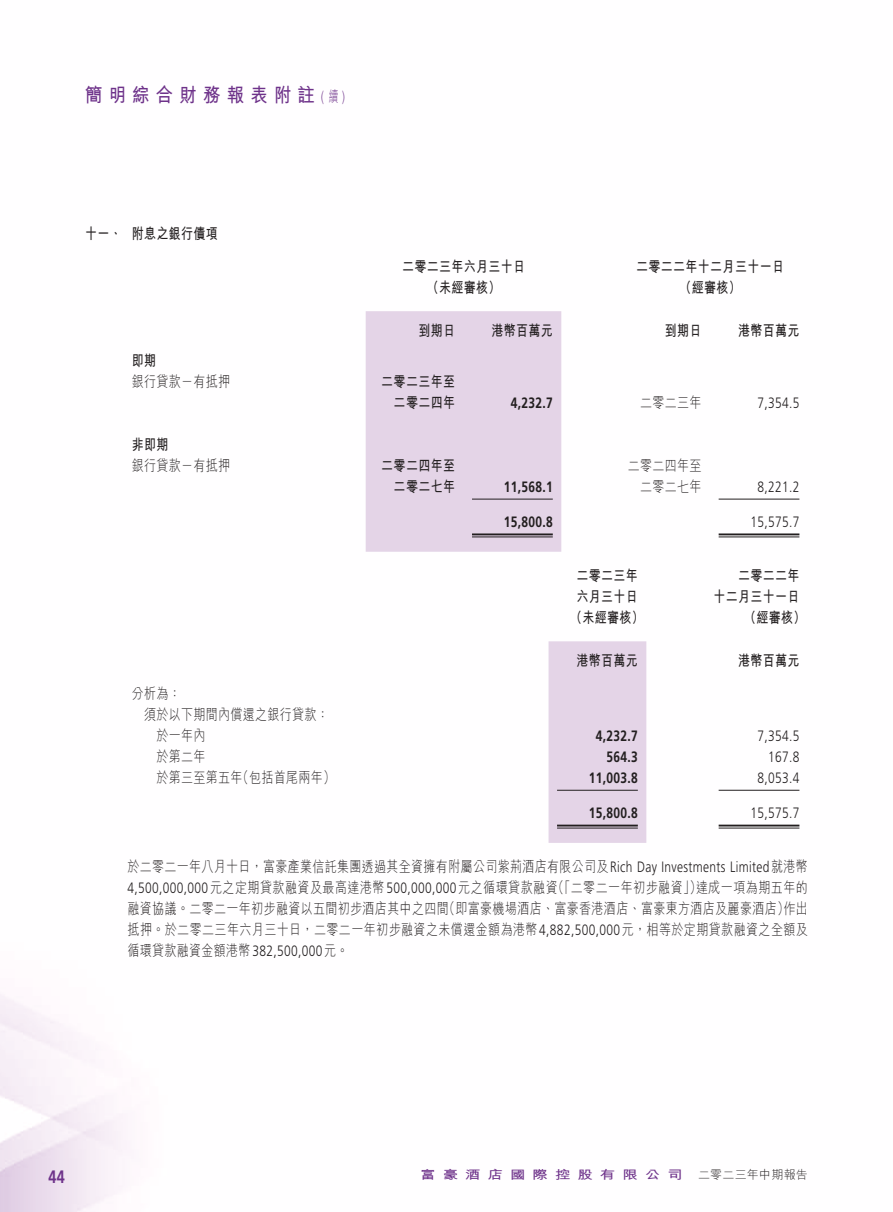
<style>
.page{position:relative;width:893px;height:1212px;background:#fff}
.page>*{position:absolute;margin:0;border:0;box-sizing:border-box;transform-origin:0 0}
.t1{font:700 19.5px "M Hei HK";letter-spacing:.36em;color:#6e328a;scale:.89 1}
.t2{font:700 18px "Frutiger LT Std";color:#6e328a;scale:.8 1}
._1__內文{font:300 15px/21px "M Hei HK";letter-spacing:.03em;color:#231f20;text-align:justify;scale:.8 1}
._1__內文-2{font:700 15px "M Hei HK";letter-spacing:.03em;color:#231f20;scale:.8 1}
._1__內文-3{font:700 15px "Frutiger LT Std";letter-spacing:.03em;color:#231f20;scale:.8 1}
._1__內文-4{font:300 15px "Frutiger LT Std";letter-spacing:.03em;color:#231f20;scale:.8 1}
.t3{font:700 12px "M Hei HK";letter-spacing:.45em;color:#6e328a;scale:1.29 1}
.t4{font:300 12px "M Hei HK";letter-spacing:.02em;color:#231f20}
.s1{font-family:"Frutiger LT Std";font-weight:300;font-size:15px}
.s2{font-weight:300;font-size:15px}
.s3{font-family:"Frutiger LT Std"}
</style>
<div class="page">
<div style="left:366px;top:311px;width:195px;height:241px;background:#e4d4e7"></div>
<hr style="left:472px;top:499px;width:81px;height:1px;background:#231f20">
<hr style="left:719px;top:499px;width:80px;height:1px;background:#231f20">
<hr style="left:472px;top:533px;width:81px;height:2px;background:#231f20">
<hr style="left:472px;top:537px;width:81px;height:1px;background:#231f20">
<hr style="left:719px;top:533px;width:80px;height:2px;background:#231f20">
<hr style="left:719px;top:537px;width:80px;height:1px;background:#231f20">
<div style="left:549px;top:641px;width:97px;height:202px;background:#e4d4e7"></div>
<hr style="left:557px;top:790px;width:81px;height:1px;background:#231f20">
<hr style="left:719px;top:790px;width:80px;height:1px;background:#231f20">
<hr style="left:557px;top:825px;width:81px;height:1px;background:#231f20">
<hr style="left:557px;top:828px;width:81px;height:1px;background:#231f20">
<hr style="left:719px;top:825px;width:80px;height:1px;background:#231f20">
<hr style="left:719px;top:828px;width:80px;height:1px;background:#231f20">
<h1 class="t1" style="left:85px;top:81px;width:293px">簡明綜合財務報表附註 <span class="s1">(</span> <span class="s2">續</span><span class="s1">)</span></h1>
<p class="_1__內文-2" style="left:85px;top:222px;width:167px">十一、 附息之銀行債項</p>
<p class="_1__內文-2" style="left:402px;top:255px;width:155px">二零二三年六月三十日</p>
<p class="_1__內文-2" style="left:636px;top:255px;width:186px">二零二二年十二月三十一日</p>
<p class="_1__內文-2" style="left:427px;top:276px;width:94px">（未經審核）</p>
<p class="_1__內文-2" style="left:679px;top:276px;width:78px">（經審核）</p>
<p class="_1__內文-2" style="left:418px;top:320px;width:47px">到期日</p>
<p class="_1__內文-2" style="left:491px;top:320px;width:78px">港幣百萬元</p>
<p class="_1__內文-2" style="left:665px;top:320px;width:47px">到期日</p>
<p class="_1__內文-2" style="left:738px;top:320px;width:78px">港幣百萬元</p>
<p class="_1__內文-2" style="left:132px;top:350px;width:32px">即期</p>
<p class="_1__內文" style="left:132px;top:371px;width:124px">銀行貸款－有抵押</p>
<p class="_1__內文-2" style="left:381px;top:371px;width:94px">二零二三年至</p>
<p class="_1__內文-2" style="left:394px;top:392px;width:78px">二零二四年</p>
<p class="_1__內文-3" style="left:511px;top:394px;width:54px">4,232.7</p>
<p class="_1__內文" style="left:640px;top:392px;width:78px">二零二三年</p>
<p class="_1__內文-4" style="left:757px;top:395px;width:54px">7,354.5</p>
<p class="_1__內文-2" style="left:132px;top:434px;width:47px">非即期</p>
<p class="_1__內文" style="left:132px;top:455px;width:124px">銀行貸款－有抵押</p>
<p class="_1__內文-2" style="left:381px;top:455px;width:94px">二零二四年至</p>
<p class="_1__內文-2" style="left:394px;top:476px;width:78px">二零二七年</p>
<p class="_1__內文-3" style="left:504px;top:478px;width:63px">11,568.1</p>
<p class="_1__內文" style="left:628px;top:455px;width:94px">二零二四年至</p>
<p class="_1__內文" style="left:640px;top:476px;width:78px">二零二七年</p>
<p class="_1__內文-4" style="left:757px;top:479px;width:54px">8,221.2</p>
<p class="_1__內文-3" style="left:504px;top:513px;width:63px">15,800.8</p>
<p class="_1__內文-4" style="left:750px;top:513px;width:63px">15,575.7</p>
<p class="_1__內文-2" style="left:576px;top:564px;width:78px">二零二三年</p>
<p class="_1__內文-2" style="left:576px;top:585px;width:78px">六月三十日</p>
<p class="_1__內文-2" style="left:738px;top:564px;width:78px">二零二二年</p>
<p class="_1__內文-2" style="left:713px;top:585px;width:109px">十二月三十一日</p>
<p class="_1__內文-2" style="left:570px;top:606px;width:94px">（未經審核）</p>
<p class="_1__內文-2" style="left:744px;top:606px;width:78px">（經審核）</p>
<p class="_1__內文-2" style="left:576px;top:650px;width:78px">港幣百萬元</p>
<p class="_1__內文-2" style="left:738px;top:650px;width:78px">港幣百萬元</p>
<p class="_1__內文" style="left:132px;top:683px;width:63px">分析為：</p>
<p class="_1__內文" style="left:144px;top:704px;width:232px">須於以下期間內償還之銀行貸款：</p>
<p class="_1__內文" style="left:156px;top:725px;width:63px">於一年內</p>
<p class="_1__內文-3" style="left:596px;top:727px;width:54px">4,232.7</p>
<p class="_1__內文-4" style="left:757px;top:728px;width:54px">7,354.5</p>
<p class="_1__內文" style="left:156px;top:746px;width:63px">於第二年</p>
<p class="_1__內文-3" style="left:606px;top:748px;width:41px">564.3</p>
<p class="_1__內文-4" style="left:768px;top:749px;width:41px">167.8</p>
<p class="_1__內文" style="left:156px;top:767px;width:225px">於第三至第五年（包括首尾兩年）</p>
<p class="_1__內文-3" style="left:589px;top:769px;width:63px">11,003.8</p>
<p class="_1__內文-4" style="left:757px;top:770px;width:54px">8,053.4</p>
<p class="_1__內文-3" style="left:589px;top:804px;width:63px">15,800.8</p>
<p class="_1__內文-4" style="left:750px;top:804px;width:63px">15,575.7</p>
<p class="_1__內文" style="left:128px;top:856px;width:852px">於二零二一年八月十日，富豪產業信託集團透過其全資擁有附屬公司紫荊酒店有限公司及<span class="s3">Rich Day Investments Limited</span>就港幣<span class="s3">4,500,000,000</span>元之定期貸款融資及最高達港幣<span class="s3">500,000,000</span>元之循環貸款融資（「二零二一年初步融資」）達成一項為期五年的融資協議。二零二一年初步融資以五間初步酒店其中之四間（即富豪機場酒店、富豪香港酒店、富豪東方酒店及麗豪酒店）作出抵押。於二零二三年六月三十日，二零二一年初步融資之未償還金額為港幣<span class="s3">4,882,500,000</span>元，相等於定期貸款融資之全額及循環貸款融資金額港幣<span class="s3">382,500,000</span>元。</p>
<p class="t2" style="left:48px;top:1165px;width:22px">44</p>
<p class="t3" style="left:420px;top:1166px;width:205px">富豪酒店國際控股有限公司</p>
<p class="t4" style="left:698px;top:1168px;width:111px">二零二三年中期報告</p>
</div>
